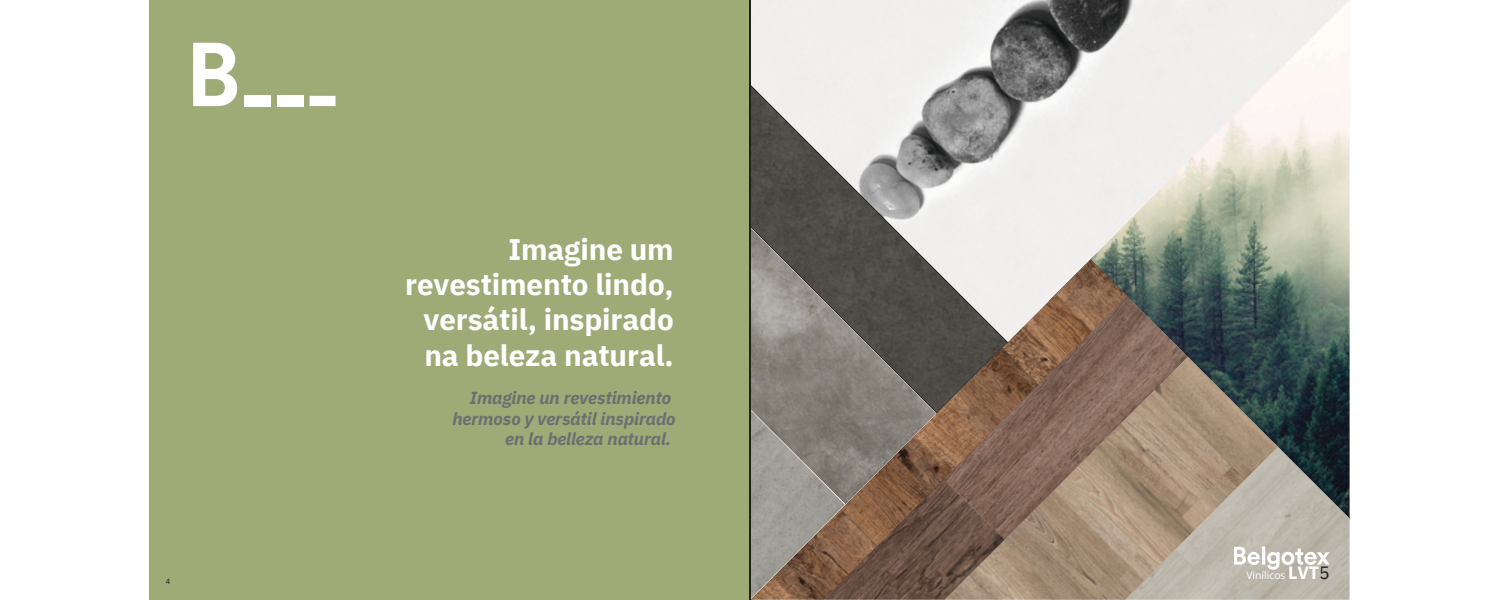
<style>
.page{position:relative;width:1500px;height:600px;background:#fff}
.page>*{position:absolute;margin:0;border:0;box-sizing:border-box;transform-origin:0 0}
.t1{font:700 29.6px/35.2px "IBM Plex Sans";letter-spacing:-.005em;color:#fff;text-align:right}
.t2{font:italic 700 17.2px/20.4px "IBM Plex Sans";letter-spacing:-.005em;color:#6d6e70;text-align:right}
.t3{font:10.4px "Open Sans";color:#fff}
.t4{font:7.6px "IBM Plex Sans";color:#231f20}
.s1{font-family:"IBM Plex Sans";font-weight:700;font-size:17.6px}
.s2{font-family:"IBM Plex Sans";font-size:17.6px;color:#231f20}
</style>
<div class="page">
<img style="left:751px;top:0;width:298px;height:259px">
<svg style="left:751px;top:28px;width:257px;height:231px;fill:#efeeec"></svg>
<img style="left:1049px;top:0;width:301px;height:444px">
<img style="left:1278px;top:444px;width:72px;height:156px">
<img style="left:1188px;top:356px;width:90px;height:244px">
<img style="left:1127px;top:295px;width:61px;height:305px">
<img style="left:751px;top:259px;width:376px;height:341px">
<div style="left:150px;top:0;width:600px;height:600px;background:#9eab77"></div>
<svg style="left:193px;top:43px;width:44px;height:63px"></svg>
<div style="left:245px;top:96px;width:26px;height:10px;background:#fff"></div>
<div style="left:277px;top:96px;width:26px;height:10px;background:#fff"></div>
<div style="left:310px;top:96px;width:26px;height:10px;background:#fff"></div>
<hr style="left:750px;top:0;width:1px;height:600px;background:#231f20">
<svg style="left:1234px;top:546px;width:96px;height:24px"></svg>
<p class="t4" style="left:166px;top:576px;width:6px">4</p>
<h1 class="t1" style="left:405px;top:231px;width:270px">Imagine um revestimento lindo, versátil, inspirado na beleza natural.</h1>
<p class="t2" style="left:452px;top:387px;width:225px">Imagine un revestimiento hermoso y versátil inspirado en la belleza natural.</p>
<p class="t3" style="left:1246px;top:568px;width:85px">Vinílicos <span class="s1">LVT</span><span class="s2">5</span></p>
</div>
